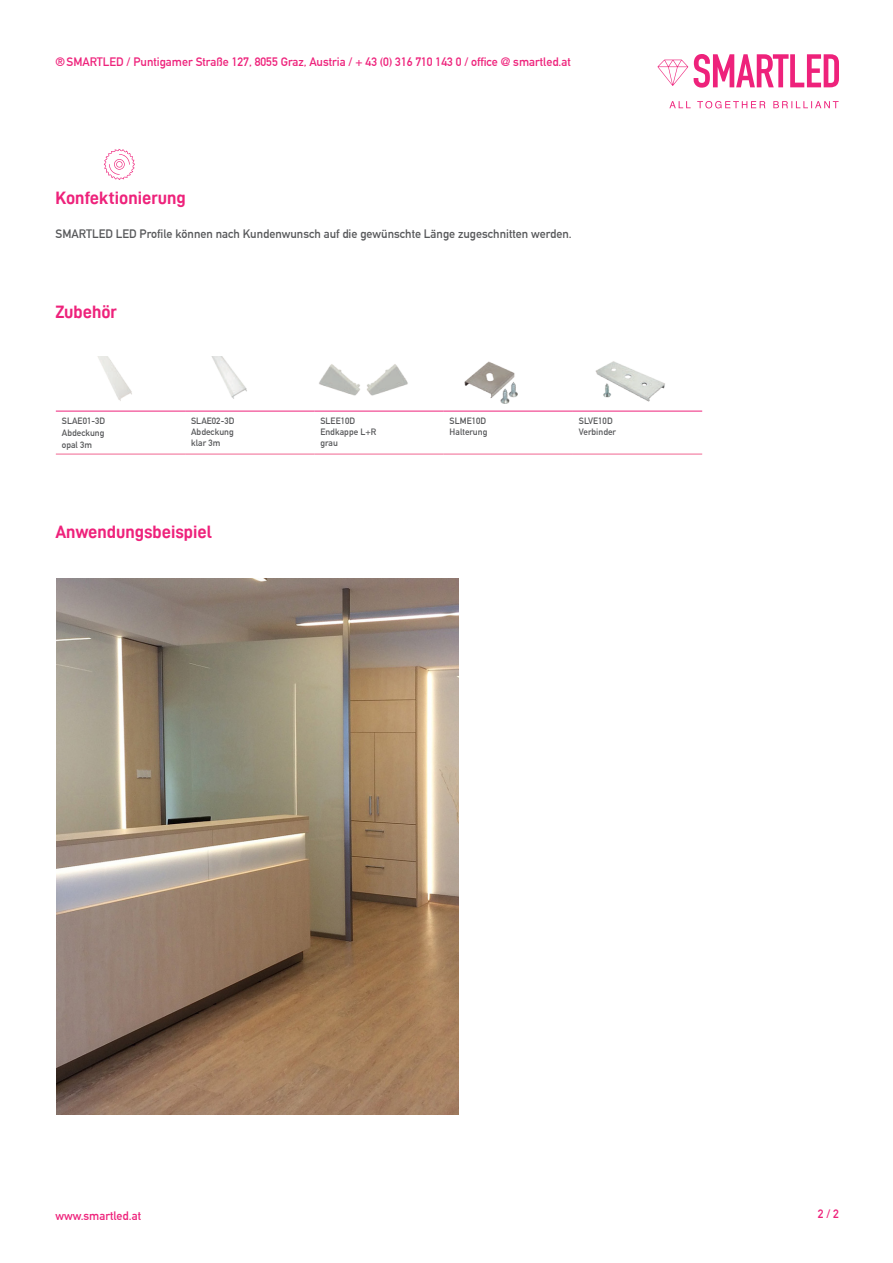
<style>
.page{position:relative;width:893px;height:1263px;background:#fff}
.page>*{position:absolute;margin:0;border:0;box-sizing:border-box;transform-origin:0 0}
.t1{font:18px "D DIN Bold";color:#ee227b}
.t2{font:700 12px "DIN Alternate";color:#ee227b}
.t3{font:700 12px "DIN Alternate";color:#57585a}
.t4{font:700 9px/10.8px "DIN Alternate";letter-spacing:.005em;color:#57585a}
</style>
<div class="page">
<svg style="left:657px;top:60px;width:31px;height:26px"></svg>
<svg style="left:669px;top:101px;width:170px;height:7px"></svg>
<svg style="left:694px;top:54px;width:145px;height:34px"></svg>
<svg style="left:104px;top:149px;width:31px;height:31px"></svg>
<hr style="left:56px;top:411px;width:129px;height:1px;background:#ee227b">
<hr style="left:185px;top:411px;width:129px;height:1px;background:#ee227b">
<hr style="left:314px;top:411px;width:130px;height:1px;background:#ee227b">
<hr style="left:444px;top:411px;width:129px;height:1px;background:#ee227b">
<hr style="left:573px;top:411px;width:129px;height:1px;background:#ee227b">
<hr style="left:56px;top:454px;width:129px;height:1px;background:#f16691">
<hr style="left:185px;top:454px;width:129px;height:1px;background:#f16691">
<hr style="left:314px;top:454px;width:130px;height:1px;background:#f16691">
<hr style="left:444px;top:454px;width:129px;height:1px;background:#f16691">
<hr style="left:573px;top:454px;width:129px;height:1px;background:#f16691">
<img style="left:97px;top:356px;width:35px;height:45px">
<img style="left:211px;top:356px;width:36px;height:43px">
<img style="left:319px;top:364px;width:89px;height:32px">
<img style="left:464px;top:361px;width:54px;height:42px">
<img style="left:595px;top:361px;width:70px;height:41px">
<img style="left:57px;top:578px;width:401px;height:536px">
<h2 class="t2" style="left:55px;top:57px;width:517px">® SMARTLED / Puntigamer Straße 127, 8055 Graz, Austria / + 43 (0) 316 710 143 0 / office @ smartled.at</h2>
<h1 class="t1" style="left:56px;top:192px;width:132px">Konfektionierung</h1>
<h2 class="t3" style="left:56px;top:229px;width:518px">SMARTLED LED Profile können nach Kundenwunsch auf die gewünschte Länge zugeschnitten werden.</h2>
<h1 class="t1" style="left:55px;top:305px;width:63px">Zubehör</h1>
<p class="t4" style="left:62px;top:416px;width:45px;line-height:12px;text-align:justify">SLAE01-3D Abdeckung opal 3m</p>
<p class="t4" style="left:191px;top:416px;width:45px;text-align:justify">SLAE02-3D Abdeckung klar 3m</p>
<p class="t4" style="left:320px;top:416px;width:58px">SLEE10D<br>Endkappe L+R grau</p>
<p class="t4" style="left:450px;top:416px;width:39px">SLME10D<br>Halterung</p>
<p class="t4" style="left:579px;top:416px;width:39px">SLVE10D<br>Verbinder</p>
<h1 class="t1" style="left:55px;top:526px;width:158px">Anwendungsbeispiel</h1>
<h2 class="t2" style="left:55px;top:1211px;width:87px">www.smartled.at</h2>
<h2 class="t2" style="left:818px;top:1209px;width:23px">2 / 2</h2>
</div>
